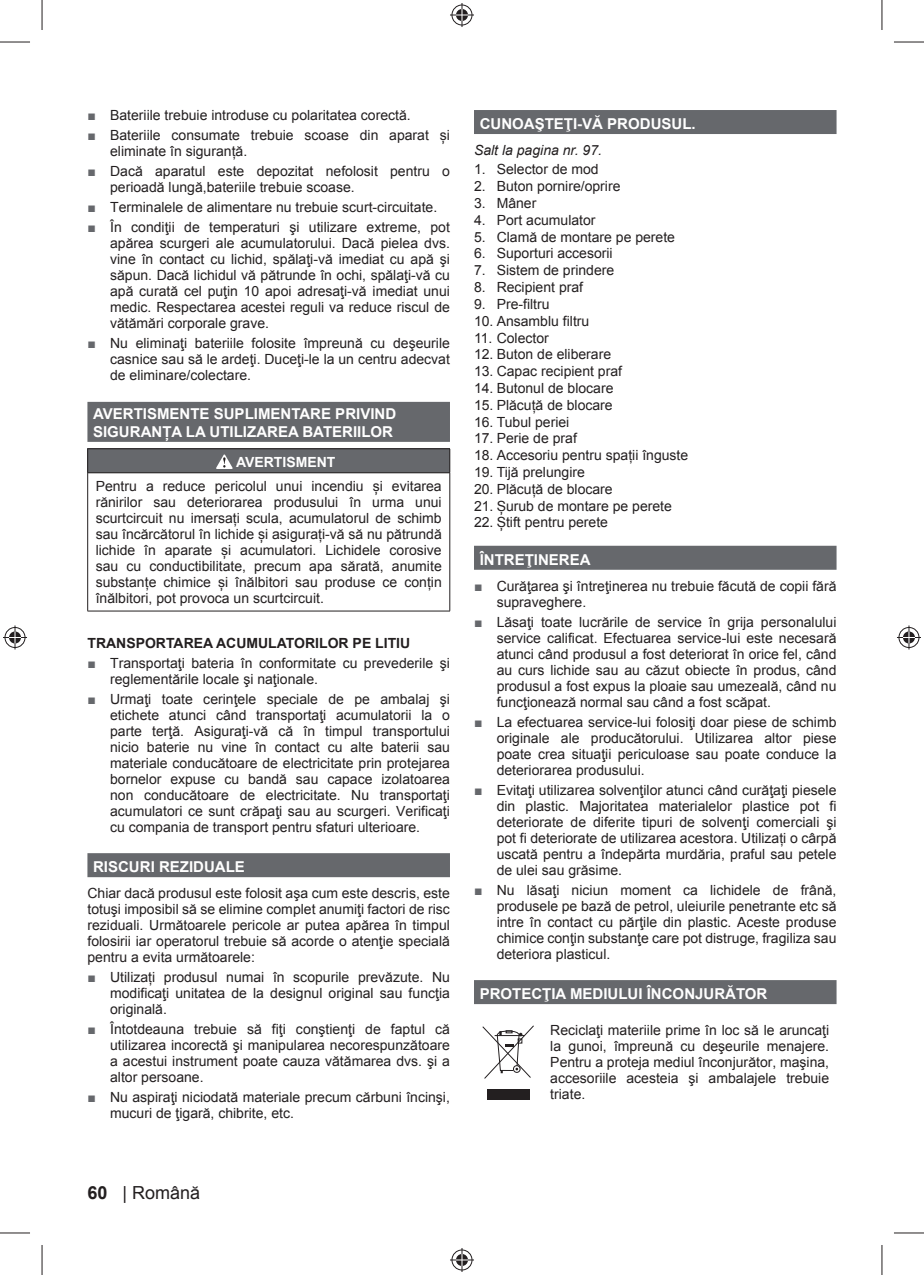
<style>
.page{position:relative;width:924px;height:1275px;background:#fff}
.page>*{position:absolute;margin:0;border:0;box-sizing:border-box;transform-origin:0 0}
.t1{font:18px "Arial";color:#231f20}
.t2{font:700 15px/18px "Arial";color:#fff}
.t3{font:14px/16px "Arial";color:#231f20;text-align:justify}
.t4{font:700 14px "Arial";color:#231f20}
.t5{font:italic 14px "Arial";color:#231f20}
.t6{font:700 14px "Arial";color:#fff}
.s1{color:#66686c}
.s2{font-weight:700}
</style>
<div class="page">
<div style="left:87px;top:402px;width:363px;height:40px;background:#66686c"></div>
<div style="left:87px;top:853px;width:363px;height:24px;background:#66686c"></div>
<div style="left:88px;top:449px;width:361px;height:24px;background:#66686c"></div>
<hr style="left:87px;top:473px;width:1px;height:138px;background:#231f20">
<hr style="left:449px;top:473px;width:1px;height:138px;background:#231f20">
<hr style="left:87px;top:610px;width:363px;height:1px;background:#231f20">
<svg style="left:87px;top:449px;width:1px;height:23px"></svg>
<svg style="left:449px;top:449px;width:1px;height:23px"></svg>
<hr style="left:87px;top:448px;width:363px;height:1px;background:#231f20">
<hr style="left:87px;top:472px;width:363px;height:1px;background:#231f20">
<svg style="left:216px;top:454px;width:16px;height:15px"></svg>
<div style="left:474px;top:110px;width:362px;height:24px;background:#66686c"></div>
<div style="left:474px;top:546px;width:362px;height:24px;background:#66686c"></div>
<div style="left:474px;top:980px;width:362px;height:24px;background:#66686c"></div>
<svg style="left:482px;top:1026px;width:51px;height:53px"></svg>
<div style="left:487px;top:1089px;width:42px;height:10px;background:#231f20"></div>
<hr style="left:0;top:42px;width:30px;height:1px;background:#231f20">
<hr style="left:893px;top:42px;width:30px;height:1px;background:#231f20">
<hr style="left:0;top:1232px;width:30px;height:1px;background:#231f20">
<hr style="left:893px;top:1232px;width:30px;height:1px;background:#231f20">
<hr style="left:42px;top:0;width:1px;height:30px;background:#231f20">
<hr style="left:42px;top:1245px;width:1px;height:30px;background:#231f20">
<hr style="left:881px;top:0;width:1px;height:30px;background:#231f20">
<hr style="left:881px;top:1245px;width:1px;height:30px;background:#231f20">
<svg style="left:450px;top:3px;width:24px;height:24px"></svg>
<svg style="left:450px;top:1248px;width:24px;height:24px"></svg>
<svg style="left:3px;top:625px;width:24px;height:24px"></svg>
<svg style="left:897px;top:625px;width:23px;height:24px"></svg>
<p class="t3" style="left:87px;top:107px;width:325px"><span class="s1">■</span> Bateriile trebuie introduse cu polaritatea corectă.</p>
<p class="t3" style="left:110px;top:127px;width:341px;text-indent:-23px"><span class="s1">■</span> Bateriile consumate trebuie scoase din aparat și eliminate în siguranță.</p>
<p class="t3" style="left:110px;top:163px;width:341px;text-indent:-23px"><span class="s1">■</span> Dacă aparatul este depozitat nefolosit pentru o perioadă lungă,bateriile trebuie scoase.</p>
<p class="t3" style="left:87px;top:199px;width:351px"><span class="s1">■</span> Terminalele de alimentare nu trebuie scurt-circuitate.</p>
<p class="t3" style="left:110px;top:219px;width:341px;text-indent:-23px"><span class="s1">■</span> În condiţii de temperaturi şi utilizare extreme, pot apărea scurgeri ale acumulatorului. Dacă pielea dvs. vine în contact cu lichid, spălaţi-vă imediat cu apă şi săpun. Dacă lichidul vă pătrunde în ochi, spălaţi-vă cu apă curată cel puţin 10 apoi adresaţi-vă imediat unui medic. Respectarea acestei reguli va reduce riscul de vătămări corporale grave.</p>
<p class="t3" style="left:110px;top:335px;width:341px;text-indent:-23px"><span class="s1">■</span> Nu eliminaţi bateriile folosite împreună cu deşeurile casnice sau să le ardeţi. Duceţi-le la un centru adecvat de eliminare/colectare.</p>
<p class="t2" style="left:93px;top:405px;width:304px">AVERTISMENTE SUPLIMENTARE PRIVIND<br>SIGURANȚA LA UTILIZAREA BATERIILOR</p>
<p class="t6" style="left:236px;top:454px;width:101px">AVERTISMENT</p>
<p class="t3" style="left:96px;top:478px;width:347px">Pentru a reduce pericolul unui incendiu și evitarea rănirilor sau deteriorarea produsului în urma unui scurtcircuit nu imersați scula, acumulatorul de schimb sau încărcătorul în lichide și asigurați-vă să nu pătrundă lichide în aparate și acumulatori. Lichidele corosive sau cu conductibilitate, precum apa sărată, anumite substanțe chimice și înălbitori sau produse ce conțin înălbitori, pot provoca un scurtcircuit.</p>
<p class="t4" style="left:87px;top:635px;width:324px">TRANSPORTAREA ACUMULATORILOR PE LITIU</p>
<p class="t3" style="left:110px;top:655px;width:341px;text-indent:-23px"><span class="s1">■</span> Transportaţi bateria în conformitate cu prevederile şi reglementările locale şi naţionale.</p>
<p class="t3" style="left:110px;top:691px;width:341px;text-indent:-23px"><span class="s1">■</span> Urmaţi toate cerinţele speciale de pe ambalaj şi etichete atunci când transportaţi acumulatorii la o parte terţă. Asiguraţi-vă că în timpul transportului nicio baterie nu vine în contact cu alte baterii sau materiale conducătoare de electricitate prin protejarea bornelor expuse cu bandă sau capace izolatoarea non conducătoare de electricitate. Nu transportaţi acumulatori ce sunt crăpaţi sau au scurgeri. Verificaţi cu compania de transport pentru sfaturi ulterioare.</p>
<p class="t2" style="left:93px;top:858px;width:153px">RISCURI REZIDUALE</p>
<p class="t3" style="left:87px;top:885px;width:364px">Chiar dacă produsul este folosit aşa cum este descris, este totuşi imposibil să se elimine complet anumiţi factori de risc reziduali. Următoarele pericole ar putea apărea în timpul folosirii iar operatorul trebuie să acorde o atenţie specială pentru a evita următoarele:</p>
<p class="t3" style="left:110px;top:969px;width:341px;text-indent:-23px"><span class="s1">■</span> Utilizați produsul numai în scopurile prevăzute. Nu modificaţi unitatea de la designul original sau funcţia originală.</p>
<p class="t3" style="left:110px;top:1021px;width:341px;text-indent:-23px"><span class="s1">■</span> Întotdeauna trebuie să fiţi conştienţi de faptul că utilizarea incorectă şi manipularea necorespunzătoare a acestui instrument poate cauza vătămarea dvs. şi a altor persoane.</p>
<p class="t3" style="left:110px;top:1089px;width:341px;text-indent:-23px"><span class="s1">■</span> Nu aspiraţi niciodată materiale precum cărbuni încinşi, mucuri de ţigară, chibrite, etc.</p>
<p class="t2" style="left:479px;top:115px;width:217px">CUNOAŞTEŢI-VĂ PRODUSUL.</p>
<p class="t5" style="left:474px;top:142px;width:129px">Salt la pagina nr. 97.</p>
<p class="t3" style="left:474px;top:162px;width:126px">1. Selector de mod</p>
<p class="t3" style="left:474px;top:178px;width:148px">2. Buton pornire/oprire</p>
<p class="t3" style="left:474px;top:195px;width:64px">3. Mâner</p>
<p class="t3" style="left:474px;top:212px;width:123px">4. Port acumulator</p>
<p class="t3" style="left:474px;top:229px;width:202px">5. Clamă de montare pe perete</p>
<p class="t3" style="left:474px;top:246px;width:140px">6. Suporturi accesorii</p>
<p class="t3" style="left:474px;top:262px;width:142px">7. Sistem de prindere</p>
<p class="t3" style="left:474px;top:279px;width:111px">8. Recipient praf</p>
<p class="t3" style="left:474px;top:296px;width:77px">9. Pre-filtru</p>
<p class="t3" style="left:474px;top:313px;width:117px">10. Ansamblu filtru</p>
<p class="t3" style="left:474px;top:330px;width:76px">11. Colector</p>
<p class="t3" style="left:474px;top:346px;width:139px">12. Buton de eliberare</p>
<p class="t3" style="left:474px;top:363px;width:149px">13. Capac recipient praf</p>
<p class="t3" style="left:474px;top:380px;width:141px">14. Butonul de blocare</p>
<p class="t3" style="left:474px;top:397px;width:140px">15. Plăcuță de blocare</p>
<p class="t3" style="left:474px;top:414px;width:97px">16. Tubul periei</p>
<p class="t3" style="left:474px;top:430px;width:104px">17. Perie de praf</p>
<p class="t3" style="left:474px;top:447px;width:216px">18. Accesoriu pentru spații înguste</p>
<p class="t3" style="left:474px;top:464px;width:112px">19. Tijă prelungire</p>
<p class="t3" style="left:474px;top:481px;width:140px">20. Plăcuță de blocare</p>
<p class="t3" style="left:474px;top:498px;width:199px">21. Șurub de montare pe perete</p>
<p class="t3" style="left:474px;top:514px;width:135px">22. Știft pentru perete</p>
<p class="t2" style="left:479px;top:550px;width:112px">ÎNTREŢINEREA</p>
<p class="t3" style="left:496px;top:578px;width:341px;text-indent:-23px"><span class="s1">■</span> Curăţarea şi întreţinerea nu trebuie făcută de copii fără supraveghere.</p>
<p class="t3" style="left:496px;top:614px;width:341px;text-indent:-23px"><span class="s1">■</span> Lăsaţi toate lucrările de service în grija personalului service calificat. Efectuarea service-lui este necesară atunci când produsul a fost deteriorat în orice fel, când au curs lichide sau au căzut obiecte în produs, când produsul a fost expus la ploaie sau umezeală, când nu funcţionează normal sau când a fost scăpat.</p>
<p class="t3" style="left:496px;top:714px;width:341px;text-indent:-23px"><span class="s1">■</span> La efectuarea service-lui folosiţi doar piese de schimb originale ale producătorului. Utilizarea altor piese poate crea situaţii periculoase sau poate conduce la deteriorarea produsului.</p>
<p class="t3" style="left:496px;top:782px;width:341px;text-indent:-23px"><span class="s1">■</span> Evitaţi utilizarea solvenţilor atunci când curăţaţi piesele din plastic. Majoritatea materialelor plastice pot fi deteriorate de diferite tipuri de solvenţi comerciali şi pot fi deteriorate de utilizarea acestora. Utilizați o cârpă uscată pentru a îndepărta murdăria, praful sau petele de ulei sau grăsime.</p>
<p class="t3" style="left:496px;top:882px;width:341px;text-indent:-23px"><span class="s1">■</span> Nu lăsaţi niciun moment ca lichidele de frână, produsele pe bază de petrol, uleiurile penetrante etc să intre în contact cu părţile din plastic. Aceste produse chimice conţin substanţe care pot distruge, fragiliza sau deteriora plasticul.</p>
<p class="t2" style="left:479px;top:985px;width:289px">PROTECŢIA MEDIULUI ÎNCONJURĂTOR</p>
<p class="t3" style="left:550px;top:1022px;width:280px">Reciclaţi materiile prime în loc să le aruncaţi la gunoi, împreună cu deşeurile menajere.<br>Pentru a proteja mediul înconjurător, maşina, accesoriile acesteia şi ambalajele trebuie triate.</p>
<p class="t1" style="left:87px;top:1182px;width:114px"><span class="s2">60</span> | Română</p>
</div>
